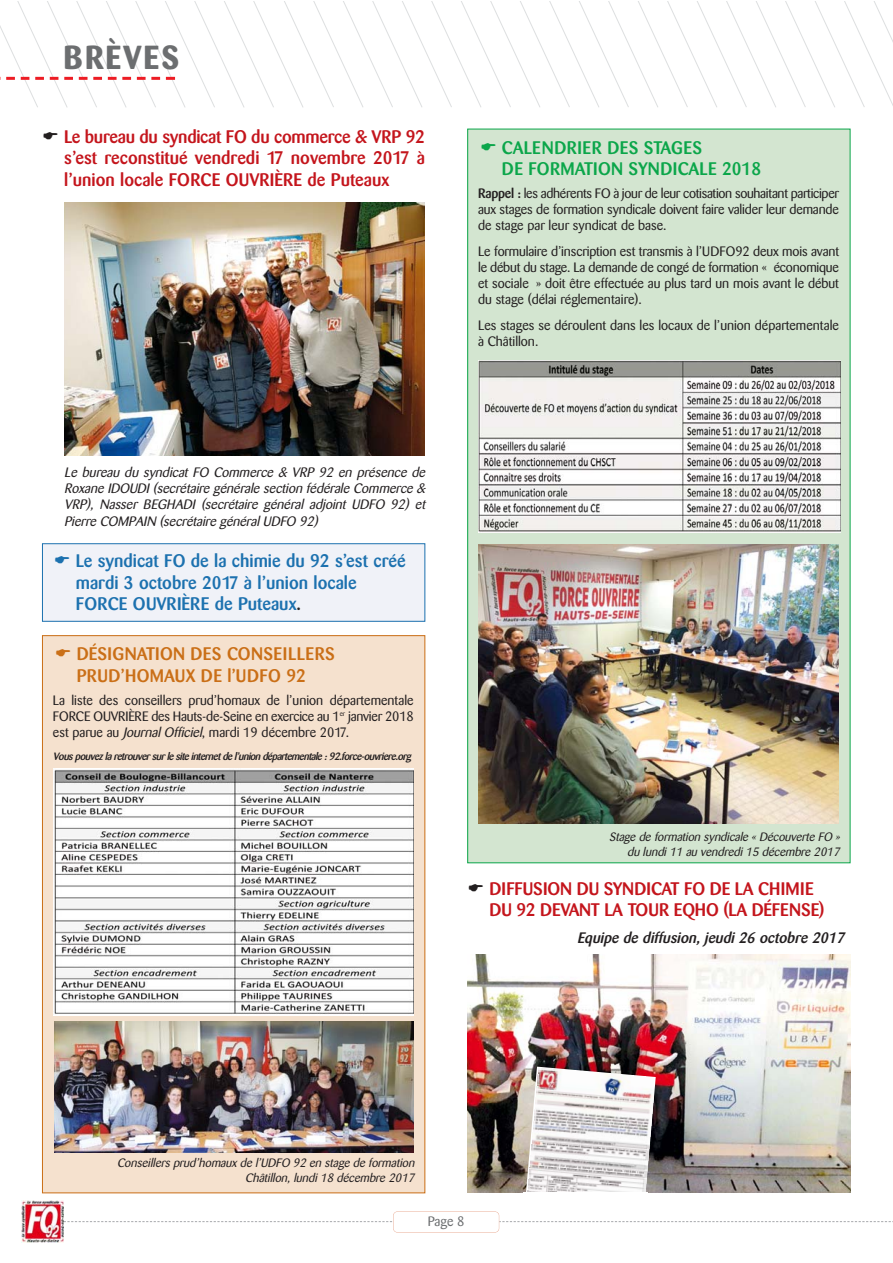
<style>
.page{position:relative;width:893px;height:1263px;background:#fff}
.page>*{position:absolute;margin:0;border:0;box-sizing:border-box;transform-origin:0 0}
.t1{font:700 33px "Barmeno";letter-spacing:.055em;color:#6c6e70}
.t2{font:500 18px/21.6px "Barmeno";color:#c4151c;text-align:justify}
.t3{font:500 18px/21.6px "Barmeno";color:#1c71af}
.t4{font:500 18px/21.6px "Barmeno";letter-spacing:.02em;color:#ca6f17}
.t5{font:500 18px/21.6px "Barmeno";letter-spacing:.02em;color:#0ba64a}
.t6{font:italic 500 15px "Barmeno";color:#231f20}
.t7{font:13.5px/16.2px "Barmeno";color:#231f20;text-align:justify}
.t8{font:italic 13.5px/16.2px "Barmeno";color:#231f20;text-align:justify}
.t9{font:13.5px "Barmeno";color:#6c6e70}
.t10{font:italic 12px/14.4px "Barmeno";color:#231f20;text-align:right}
.t11{font:italic 500 10.5px "Barmeno";color:#231f20}
.s1{color:#231f20}
.s2{font-style:italic}
.s3{font-weight:500}
</style>
<div class="page">
<div style="left:42px;top:636px;width:383px;height:557px;background:#f5e1ce"></div>
<svg style="left:0;top:1px;width:892px;height:107px"></svg>
<svg style="left:64px;top:1221px;width:827px;height:1px"></svg>
<div style="left:393px;top:1211px;width:106px;height:21px;background:#fff;border-radius:4px"></div>
<div style="left:393px;top:1211px;width:106px;height:21px;border:1px solid #ebb39d;border-radius:4px"></div>
<img style="left:21px;top:1200px;width:43px;height:43px">
<img style="left:65px;top:202px;width:359px;height:254px">
<img style="left:54px;top:1021px;width:360px;height:131px">
<img style="left:54px;top:768px;width:359px;height:247px">
<div style="left:468px;top:129px;width:382px;height:734px;background:#d3e5d0"></div>
<img style="left:479px;top:544px;width:360px;height:279px">
<img style="left:479px;top:361px;width:361px;height:171px">
<div style="left:42px;top:544px;width:383px;height:77px;background:#f0f2f8"></div>
<div style="left:42px;top:543px;width:383px;height:78px;border:1px solid #1c71af"></div>
<img style="left:468px;top:955px;width:382px;height:237px">
<svg style="left:526px;top:1067px;width:130px;height:126px"></svg>
<img style="left:527px;top:1068px;width:127px;height:125px">
<div style="left:523px;top:1192px;width:125px;height:13px;background:#fff"></div>
<svg style="left:0;top:77px;width:175px;height:3px"></svg>
<h1 class="t1" style="left:64px;top:44px;width:117px">BRÈVES</h1>
<h2 class="t2" style="left:64px;top:127px;width:362px">Le bureau du syndicat FO du commerce &amp; VRP 92 s’est reconstitué vendredi 17 novembre 2017 à l’union locale FORCE OUVRIÈRE de Puteaux</h2>
<p class="t8" style="left:64px;top:465px;width:365px">Le bureau du syndicat FO Commerce &amp; VRP 92 en présence de Roxane IDOUDI (secrétaire générale section fédérale Commerce &amp; VRP), Nasser BEGHADI (secrétaire général adjoint UDFO 92) et Pierre COMPAIN (secrétaire général UDFO 92)</p>
<h2 class="t3" style="left:76px;top:551px;width:331px">Le syndicat FO de la chimie du 92 s’est créé mardi 3 octobre 2017 à l’union locale<br>FORCE OUVRIÈRE de Puteaux<span class="s1">.</span></h2>
<h2 class="t4" style="left:77px;top:644px;width:260px">DÉSIGNATION DES CONSEILLERS<br>PRUD’HOMAUX DE l’UDFO 92</h2>
<p class="t7" style="left:53px;top:693px;width:362px">La liste des conseillers prud’homaux de l’union départementale FORCE OUVRIÈRE des Hauts-de-Seine en exercice au 1<sup>er</sup> janvier 2018 est parue au <span class="s2">Journal Officiel</span>, mardi 19 décembre 2017.</p>
<p class="t11" style="left:53px;top:752px;width:362px">Vouspouvezlaretrouversurlesiteinternetdel’uniondépartementale:92.force-ouvriere.org</p>
<h2 class="t5" style="left:502px;top:138px;width:261px">CALENDRIER DES STAGES<br>DE FORMATION SYNDICALE 2018</h2>
<p class="t7" style="left:478px;top:186px;width:362px"><span class="s3">Rappel :</span> les adhérents FO à jour de leur cotisation souhaitant participer aux stages de formation syndicale doivent faire valider leur demande de stage par leur syndicat de base.</p>
<p class="t7" style="left:478px;top:244px;width:362px">Le formulaire d’inscription est transmis à l’UDFO92 deux mois avant le début du stage. La demande de congé de formation « économique et sociale » doit être effectuée au plus tard un mois avant le début du stage (délai réglementaire).</p>
<p class="t7" style="left:478px;top:318px;width:362px">Les stages se déroulent dans les locaux de l’union départementale à Châtillon.</p>
<p class="t10" style="left:609px;top:831px;width:235px">Stage de formation syndicale « Découverte FO » du lundi 11 au vendredi 15 décembre 2017</p>
<h2 class="t2" style="left:489px;top:879px;width:337px">DIFFUSION DU SYNDICAT FO DE LA CHIMIE<br>DU 92 DEVANT LA TOUR EQHO (LA DÉFENSE)</h2>
<p class="t6" style="left:577px;top:931px;width:272px">Equipe de diffusion, jeudi 26 octobre 2017</p>
<p class="t10" style="left:117px;top:1157px;width:301px">Conseillers prud’homaux de l’UDFO 92 en stage de formation<br>Châtillon, lundi 18 décembre 2017</p>
<p class="t9" style="left:428px;top:1216px;width:38px">Page 8</p>
</div>
